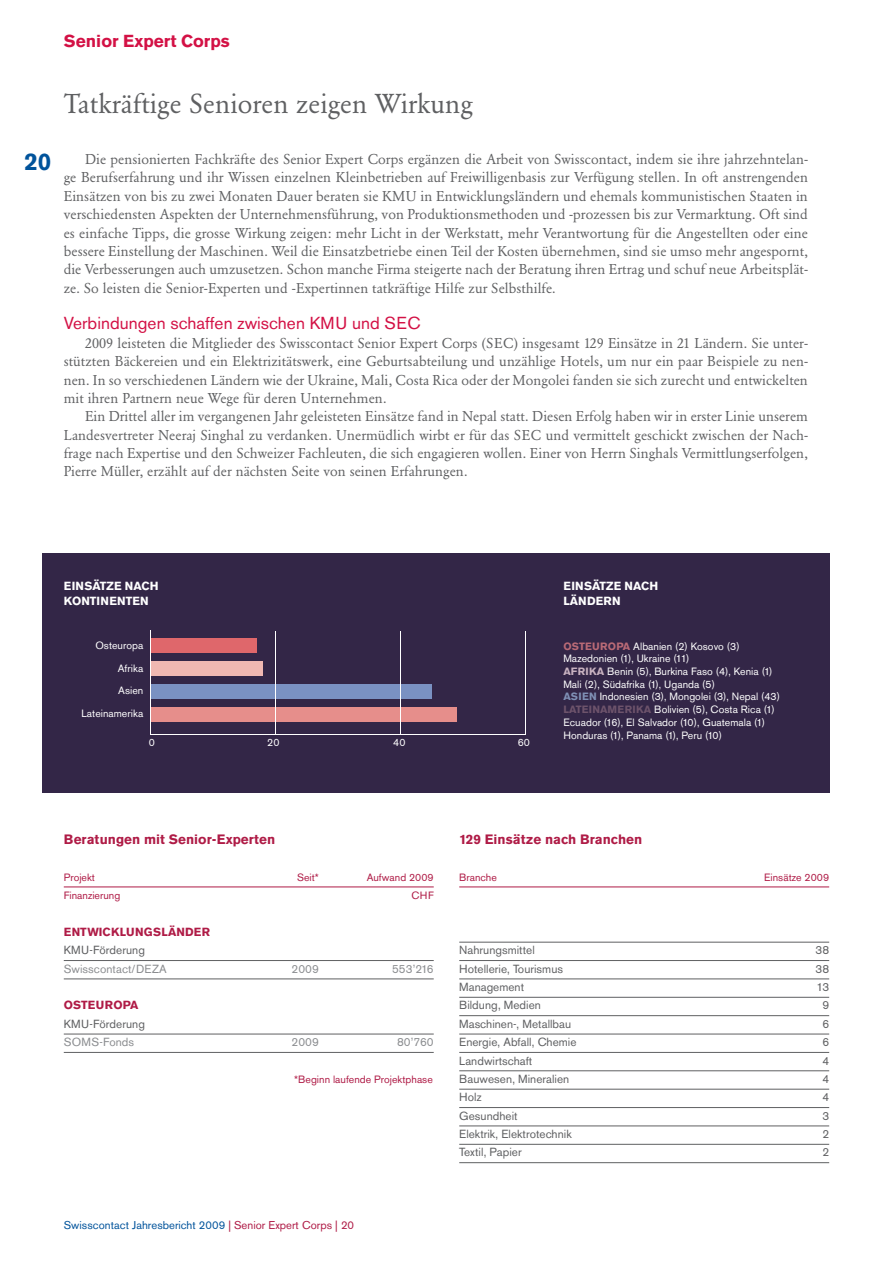
<style>
.page{position:relative;width:893px;height:1263px;background:#fff}
.page>*{position:absolute;margin:0;border:0;box-sizing:border-box;transform-origin:0 0}
.t1{font:27px "Garamond BQ";letter-spacing:.005em;color:#5f6062}
.t2{font:700 24px "Akzidenz Grotesk BQ";color:#00539b}
.t3{font:17.25px "Akzidenz Grotesk BQ";letter-spacing:.005em;color:#d31145}
.t4{font:700 17.25px "Akzidenz Grotesk BQ";color:#d31145}
.t5{font:14.1px/18.3px "Garamond BQ";letter-spacing:.005em;color:#5f6062;text-align:justify}
.t6{font:700 13.5px "Akzidenz Grotesk BQ";letter-spacing:.005em;color:#af1b46}
.t7{font:11.7px "Akzidenz Grotesk BQ";letter-spacing:.005em;color:#5f6062}
.t8{font:11.7px "Akzidenz Grotesk BQ";letter-spacing:.005em;color:#8b8d90}
.t9{font:700 11.7px/14.2px "Akzidenz Grotesk BQ";letter-spacing:.01em;color:#fff}
.t10{font:700 11.7px "Akzidenz Grotesk BQ";letter-spacing:.035em;color:#af1b46}
.t11{font:700 11.7px "Akzidenz Grotesk BQ";letter-spacing:.015em;color:#af1b46}
.t12{font:11.25px "Akzidenz Grotesk BQ";letter-spacing:.005em;color:#00539b}
.t13{font:10.5px/12.8px "Akzidenz Grotesk BQ";letter-spacing:.005em;color:#fff;text-align:right}
.t14{font:10.5px "Akzidenz Grotesk BQ";letter-spacing:.005em;color:#af1b46}
.s1{font-weight:700;color:#b96a76}
.s2{font-weight:700;color:#c8b2c0}
.s3{font-weight:700;color:#7f90b5}
.s4{font-weight:700;color:#6d536b}
.s5{color:#af1b46}
</style>
<div class="page">
<hr style="left:64px;top:887px;width:370px;height:1px;background:#af1b46">
<hr style="left:64px;top:960px;width:370px;height:1px;background:#5f6062">
<hr style="left:64px;top:979px;width:370px;height:1px;background:#5f6062">
<hr style="left:64px;top:1034px;width:370px;height:1px;background:#5f6062">
<hr style="left:64px;top:1052px;width:370px;height:1px;background:#5f6062">
<hr style="left:459px;top:887px;width:370px;height:1px;background:#af1b46">
<hr style="left:459px;top:942px;width:370px;height:1px;background:#5f6062">
<hr style="left:459px;top:960px;width:370px;height:1px;background:#5f6062">
<hr style="left:459px;top:979px;width:370px;height:1px;background:#5f6062">
<hr style="left:459px;top:997px;width:370px;height:1px;background:#5f6062">
<hr style="left:459px;top:1015px;width:370px;height:1px;background:#5f6062">
<hr style="left:459px;top:1034px;width:370px;height:1px;background:#5f6062">
<hr style="left:459px;top:1052px;width:370px;height:1px;background:#5f6062">
<hr style="left:459px;top:1070px;width:370px;height:1px;background:#5f6062">
<hr style="left:459px;top:1089px;width:370px;height:1px;background:#5f6062">
<hr style="left:459px;top:1107px;width:370px;height:1px;background:#5f6062">
<hr style="left:459px;top:1126px;width:370px;height:1px;background:#5f6062">
<hr style="left:459px;top:1144px;width:370px;height:1px;background:#5f6062">
<hr style="left:459px;top:1162px;width:370px;height:1px;background:#5f6062">
<div style="left:43px;top:553px;width:787px;height:239px;background:#332647"></div>
<div style="left:150px;top:684px;width:282px;height:15px;background:#7a91c2"></div>
<hr style="left:150px;top:734px;width:376px;height:1px;background:#fff">
<div style="left:150px;top:661px;width:113px;height:15px;background:#f0b8b2"></div>
<div style="left:150px;top:707px;width:307px;height:15px;background:#e68e8b"></div>
<div style="left:150px;top:638px;width:107px;height:15px;background:#df676b"></div>
<hr style="left:275px;top:632px;width:1px;height:102px;background:#fff">
<hr style="left:400px;top:632px;width:1px;height:102px;background:#fff">
<hr style="left:525px;top:632px;width:1px;height:102px;background:#fff">
<hr style="left:150px;top:631px;width:1px;height:103px;background:#fff">
<p class="t4" style="left:64px;top:35px;width:168px">Senior Expert Corps</p>
<h2 class="t2" style="left:24px;top:153px;width:28px">20</h2>
<h1 class="t1" style="left:64px;top:93px;width:410px">Tatkräftige Senioren zeigen Wirkung</h1>
<p class="t5" style="left:64px;top:151px;width:746px;text-indent:21px">Die pensionierten Fachkräfte des Senior Expert Corps ergänzen die Arbeit von Swisscontact, indem sie ihre jahrzehntelan&shy;ge Berufserfahrung und ihr Wissen einzelnen Kleinbetrieben auf Freiwilligenbasis zur Verfügung stellen. In oft anstrengenden Einsätzen von bis zu zwei Monaten Dauer beraten sie KMU in Entwicklungsländern und ehemals kommunistischen Staaten in verschiedensten Aspekten der Unternehmensführung, von Produktionsmethoden und -prozessen bis zur Vermarktung. Oft sind es einfache Tipps, die grosse Wirkung zeigen: mehr Licht in der Werkstatt, mehr Verantwortung für die Angestellten oder eine bessere Einstellung der Maschinen. Weil die Einsatzbetriebe einen Teil der Kosten übernehmen, sind sie umso mehr angespornt, die Verbesserungen auch umzusetzen. Schon manche Firma steigerte nach der Beratung ihren Ertrag und schuf neue Arbeitsplät&shy;ze. So leisten die Senior-Experten und -Expertinnen tatkräftige Hilfe zur Selbsthilfe.</p>
<p class="t3" style="left:64px;top:317px;width:358px">Verbindungen schaffen zwischen KMU und SEC</p>
<p class="t5" style="left:64px;top:335px;width:746px;text-indent:21px">2009 leisteten die Mitglieder des Swisscontact Senior Expert Corps (SEC) insgesamt 129 Einsätze in 21 Ländern. Sie unter&shy;stützten Bäckereien und ein Elektrizitätswerk, eine Geburtsabteilung und unzählige Hotels, um nur ein paar Beispiele zu nen&shy;nen. In so verschiedenen Ländern wie der Ukraine, Mali, Costa Rica oder der Mongolei fanden sie sich zurecht und entwickelten mit ihren Partnern neue Wege für deren Unternehmen.</p>
<p class="t5" style="left:64px;top:408px;width:746px;text-indent:21px">Ein Drittel aller im vergangenen Jahr geleisteten Einsätze fand in Nepal statt. Diesen Erfolg haben wir in erster Linie unserem Landesvertreter Neeraj Singhal zu verdanken. Unermüdlich wirbt er für das SEC und vermittelt geschickt zwischen der Nach&shy;frage nach Expertise und den Schweizer Fachleuten, die sich engagieren wollen. Einer von Herrn Singhals Vermittlungserfolgen, Pierre Müller, erzählt auf der nächsten Seite von seinen Erfahrungen.</p>
<p class="t9" style="left:64px;top:580px;width:96px">EINSÄTZE NACH<br>KONTINENTEN</p>
<p class="t9" style="left:563px;top:580px;width:96px">EINSÄTZE NACH<br>LÄNDERN</p>
<p class="t13" style="left:563px;top:641px;width:218px;text-align:left"><span class="s1">OSTEUROPA</span> Albanien (2) Kosovo (3)<br>Mazedonien (1), Ukraine (11)<br><span class="s2">AFRIKA</span> Benin (5), Burkina Faso (4), Kenia (1)<br>Mali (2), Südafrika (1), Uganda (5)<br><span class="s3">ASIEN</span> Indonesien (3), Mongolei (3), Nepal (43)<br><span class="s4">LATEINAMERIKA</span> Bolivien (5), Costa Rica (1)<br>Ecuador (16), El Salvador (10), Guatemala (1)<br>Honduras (1), Panama (1), Peru (10)</p>
<p class="t13" style="left:81px;top:635px;width:63px;line-height:22.5px">Osteuropa<br>Afrika<br>Asien<br>Lateinamerika</p>
<p class="t13" style="left:149px;top:737px;width:8px">0</p>
<p class="t13" style="left:267px;top:737px;width:14px">20</p>
<p class="t13" style="left:393px;top:737px;width:14px">40</p>
<p class="t13" style="left:518px;top:737px;width:14px">60</p>
<p class="t6" style="left:64px;top:834px;width:213px">Beratungen mit Senior-Experten</p>
<p class="t14" style="left:64px;top:873px;width:33px">Projekt</p>
<p class="t14" style="left:297px;top:873px;width:23px">Seit*</p>
<p class="t14" style="left:367px;top:873px;width:69px">Aufwand 2009</p>
<p class="t14" style="left:64px;top:892px;width:58px">Finanzierung</p>
<p class="t14" style="left:412px;top:892px;width:24px">CHF</p>
<p class="t10" style="left:64px;top:927px;width:148px">ENTWICKLUNGSLÄNDER</p>
<p class="t7" style="left:64px;top:946px;width:83px">KMU-Förderung</p>
<p class="t8" style="left:64px;top:964px;width:105px">Swisscontact/DEZA</p>
<p class="t8" style="left:291px;top:964px;width:29px">2009</p>
<p class="t8" style="left:392px;top:964px;width:43px">553’216</p>
<p class="t11" style="left:64px;top:1001px;width:76px">OSTEUROPA</p>
<p class="t7" style="left:64px;top:1019px;width:83px">KMU-Förderung</p>
<p class="t8" style="left:64px;top:1038px;width:72px">SOMS-Fonds</p>
<p class="t8" style="left:291px;top:1038px;width:29px">2009</p>
<p class="t8" style="left:397px;top:1038px;width:38px">80’760</p>
<p class="t14" style="left:294px;top:1075px;width:140px">*Beginn laufende Projektphase</p>
<p class="t12" style="left:64px;top:1221px;width:292px">Swisscontact Jahresbericht 2009 <span class="s5">| Senior Expert Corps | 20</span></p>
<p class="t6" style="left:459px;top:834px;width:185px">129 Einsätze nach Branchen</p>
<p class="t14" style="left:459px;top:873px;width:39px">Branche</p>
<p class="t14" style="left:764px;top:873px;width:67px">Einsätze 2009</p>
<p class="t7" style="left:459px;top:946px;width:77px">Nahrungsmittel</p>
<p class="t7" style="left:815px;top:946px;width:15px">38</p>
<p class="t7" style="left:459px;top:964px;width:105px">Hotellerie, Tourismus</p>
<p class="t7" style="left:815px;top:964px;width:15px">38</p>
<p class="t7" style="left:459px;top:983px;width:66px">Management</p>
<p class="t7" style="left:817px;top:983px;width:14px">13</p>
<p class="t7" style="left:459px;top:1001px;width:83px">Bildung, Medien</p>
<p class="t7" style="left:822px;top:1001px;width:8px">9</p>
<p class="t7" style="left:459px;top:1019px;width:113px">Maschinen-, Metallbau</p>
<p class="t7" style="left:822px;top:1019px;width:8px">6</p>
<p class="t7" style="left:459px;top:1038px;width:119px">Energie, Abfall, Chemie</p>
<p class="t7" style="left:822px;top:1038px;width:8px">6</p>
<p class="t7" style="left:459px;top:1056px;width:75px">Landwirtschaft</p>
<p class="t7" style="left:822px;top:1056px;width:8px">4</p>
<p class="t7" style="left:459px;top:1075px;width:112px">Bauwesen, Mineralien</p>
<p class="t7" style="left:822px;top:1075px;width:8px">4</p>
<p class="t7" style="left:459px;top:1093px;width:24px">Holz</p>
<p class="t7" style="left:822px;top:1093px;width:8px">4</p>
<p class="t7" style="left:459px;top:1111px;width:60px">Gesundheit</p>
<p class="t7" style="left:822px;top:1111px;width:8px">3</p>
<p class="t7" style="left:459px;top:1130px;width:114px">Elektrik, Elektrotechnik</p>
<p class="t7" style="left:822px;top:1130px;width:8px">2</p>
<p class="t7" style="left:459px;top:1148px;width:64px">Textil, Papier</p>
<p class="t7" style="left:822px;top:1148px;width:8px">2</p>
</div>
